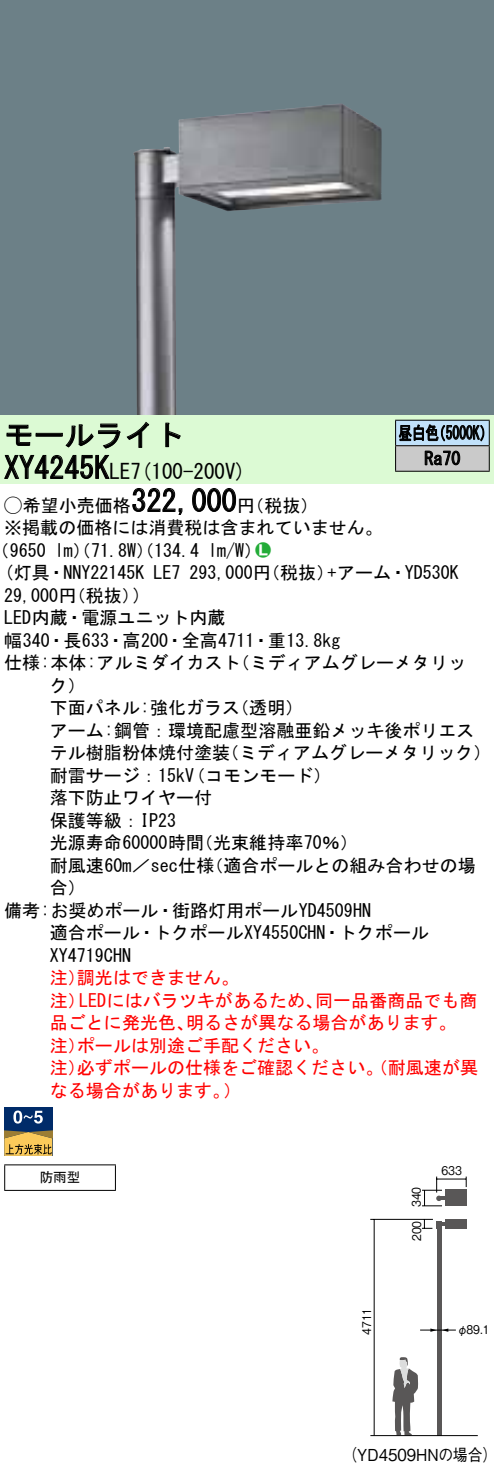
<style>
.page{position:relative;width:494px;height:1472px;background:#fff}
.page>*{position:absolute;margin:0;border:0;box-sizing:border-box;transform-origin:0 0}
.t1{font:30px "MS Gothic";color:#000}
.t2{font:21px "MS Gothic";color:#000}
.t3{font:18px/22.5px "MS Gothic";color:#000}
.t4{font:18px/22.5px "MS Gothic";color:#f00}
.t5{font:18px/25.5px "MS Gothic";color:#000;scale:.75 1}
.t6{font:18px "Ford Classification 1";color:#23ac38}
.t7{font:16.5px "Gothic BBB Pro Medium 90 pv RKSJ H";color:#000;scale:.9 1}
.t8{font:13.5px "MS Gothic";color:#000}
.t9{font:12px "Gothic BBB Pro Medium 90 pv RKSJ H";color:#000;scale:.9 1}
.s1{font-size:30px}
.s2{font-family:"Ford Classification 1"}
.s3{color:#fff}
</style>
<div class="page">
<div style="left:0;top:0;width:493px;height:415px;background:#6c8087"></div>
<img style="left:133px;top:104px;width:248px;height:311px">
<div style="left:0;top:415px;width:493px;height:68px;background:#dcfad4"></div>
<svg style="left:126px;top:422px;width:23px;height:26px"></svg>
<svg style="left:165px;top:422px;width:16px;height:25px"></svg>
<svg style="left:4px;top:423px;width:116px;height:56px"></svg>
<svg style="left:132px;top:488px;width:51px;height:27px"></svg>
<svg style="left:192px;top:488px;width:44px;height:24px"></svg>
<div style="left:4px;top:1108px;width:48px;height:48px;background:#002b69"></div>
<div style="left:13px;top:1110px;width:9px;height:13px;background:#fff;border-radius:50%"></div>
<svg style="left:16px;top:1111px;width:27px;height:12px"></svg>
<svg style="left:4px;top:1130px;width:48px;height:26px"></svg>
<hr style="left:4px;top:1164px;width:112px;height:1px;background:#000">
<svg style="left:4px;top:1165px;width:1px;height:25px"></svg>
<svg style="left:115px;top:1165px;width:1px;height:25px"></svg>
<hr style="left:4px;top:1190px;width:112px;height:1px;background:#000">
<hr style="left:395px;top:420px;width:94px;height:1px;background:#000">
<hr style="left:395px;top:471px;width:94px;height:1px;background:#000">
<svg style="left:395px;top:421px;width:94px;height:50px;background:#98a2aa"></svg>
<svg style="left:392px;top:1357px;width:26px;height:78px"></svg>
<hr style="left:373px;top:1219px;width:1px;height:216px;background:#000">
<hr style="left:370px;top:1219px;width:62px;height:1px;background:#000">
<div style="left:436px;top:1229px;width:5px;height:206px;background:#595757"></div>
<div style="left:444px;top:1219px;width:22px;height:9px;background:#595757"></div>
<svg style="left:422px;top:1176px;width:44px;height:30px"></svg>
<svg style="left:421px;top:1219px;width:24px;height:10px"></svg>
<hr style="left:419px;top:1329px;width:36px;height:1px;background:#000">
<svg style="left:430px;top:1328px;width:18px;height:4px"></svg>
<hr style="left:370px;top:1435px;width:107px;height:1px;background:#000">
<h1 class="t1" style="left:4px;top:420px;width:182px">モールライト</h1>
<p class="t2" style="left:94px;top:460px;width:153px"><span class="s1">K</span>LE (7 100-200 (V</p>
<h1 class="t1" style="left:4px;top:453px;width:91px">XY4245</h1>
<h1 class="t1" style="left:131px;top:486px;width:106px">322,000</h1>
<p class="t3" style="left:4px;top:494px;width:380px"><span class="s2">A</span>希望小売価格<br>※掲載の価格には消費税は含まれていません。</p>
<p class="t6" style="left:255px;top:541px;width:17px">2<span class="s3">7</span></p>
<p class="t3" style="left:237px;top:494px;width:82px">（円税抜(</p>
<p class="t3" style="left:208px;top:539px;width:55px">l m (W/</p>
<p class="t3" style="left:-8px;top:539px;width:56px">（9650</p>
<p class="t3" style="left:55px;top:539px;width:145px">lm）（71.8 ）（W 134.4</p>
<p class="t5" style="left:424px;top:420px;width:49px;text-indent:-26px">昼白色<br>Ra70</p>
<p class="t5" style="left:432px;top:420px;width:82px">（5000 (K</p>
<p class="t3" style="left:4px;top:561px;width:142px;text-align:right">(灯具・NNY22145K (</p>
<p class="t3" style="left:189px;top:561px;width:146px">293,000 （円税抜）</p>
<p class="t3" style="left:153px;top:561px;width:28px">LE7</p>
<p class="t3" style="left:327px;top:561px;width:133px">+アーム・YD530K</p>
<p class="t3" style="left:4px;top:584px;width:137px">29,000 （円税抜(</p>
<p class="t3" style="left:4px;top:606px;width:223px">LED内蔵・電源ユニット内蔵</p>
<p class="t3" style="left:4px;top:629px;width:337px">幅340・長633・高200・全高4711・重13.8kg</p>
<p class="t3" style="left:231px;top:651px;width:236px">（ミディアムグレーメタリッ</p>
<p class="t3" style="left:4px;top:651px;width:238px">仕様:本体:アルミダイカスト</p>
<p class="t3" style="left:50px;top:674px;width:37px">ク(</p>
<p class="t3" style="left:50px;top:696px;width:192px">下面パネル:強化ガラス</p>
<p class="t3" style="left:50px;top:719px;width:426px">アーム:鋼管：環境配慮型溶融亜鉛メッキ後ポリエス</p>
<p class="t3" style="left:221px;top:741px;width:271px">（ミディアムグレーメタリック(</p>
<p class="t3" style="left:231px;top:696px;width:73px">（透明(</p>
<p class="t3" style="left:187px;top:741px;width:145px;text-indent:-137px">テル樹脂粉体焼付塗装<br>（コモンモード(</p>
<p class="t3" style="left:50px;top:764px;width:145px">耐雷サージ：15kV</p>
<p class="t3" style="left:50px;top:786px;width:163px">落下防止ワイヤー付</p>
<p class="t3" style="left:50px;top:809px;width:127px">保護等級：IP23</p>
<p class="t3" style="left:195px;top:831px;width:164px">（光束維持率70％(</p>
<p class="t3" style="left:50px;top:831px;width:156px">光源寿命60000時間</p>
<p class="t3" style="left:205px;top:854px;width:271px">（適合ポールとの組み合わせの場</p>
<p class="t3" style="left:50px;top:854px;width:166px">耐風速60 ／m sec仕様</p>
<p class="t3" style="left:50px;top:876px;width:37px">合(</p>
<p class="t3" style="left:4px;top:899px;width:368px">備考:お奨めポール・街路灯用ポールYD4509HN</p>
<p class="t3" style="left:50px;top:921px;width:380px">適合ポール・トクポールXY4550CHN・トクポール</p>
<p class="t3" style="left:50px;top:944px;width:82px">XY4719CHN</p>
<p class="t4" style="left:77px;top:966px;width:163px">調光はできません。</p>
<p class="t4" style="left:50px;top:966px;width:37px">注）</p>
<p class="t4" style="left:79px;top:989px;width:245px">LEDにはバラツキがあるため、</p>
<p class="t4" style="left:315px;top:989px;width:163px">同一品番商品でも商</p>
<p class="t4" style="left:50px;top:989px;width:37px">注）</p>
<p class="t4" style="left:77px;top:1011px;width:253px;text-indent:-27px">品ごとに発光色、<br>ポールは別途ご手配ください。</p>
<p class="t4" style="left:186px;top:1011px;width:272px">明るさが異なる場合があります。</p>
<p class="t4" style="left:77px;top:1034px;width:402px;text-indent:-27px">注）<br>必ずポールの仕様をご確認ください。（耐風速が異</p>
<p class="t4" style="left:50px;top:1056px;width:37px">注）</p>
<p class="t4" style="left:50px;top:1079px;width:181px">なる場合があります。</p>
<p class="t4" style="left:223px;top:1079px;width:19px">(</p>
<p class="t8" style="left:40px;top:1171px;width:42px">防雨型</p>
<p class="t9" style="left:357px;top:1335px;width:32px;rotate:-90deg">4711</p>
<p class="t9" style="left:406px;top:1207px;width:24px;rotate:-90deg">340</p>
<p class="t9" style="left:406px;top:1241px;width:24px;rotate:-90deg">200</p>
<p class="t9" style="left:441px;top:1161px;width:24px">633</p>
<p class="t9" style="left:456px;top:1319px;width:38px">φ89.1</p>
<p class="t7" style="left:342px;top:1441px;width:174px">（YD4509HNの場合(</p>
</div>
